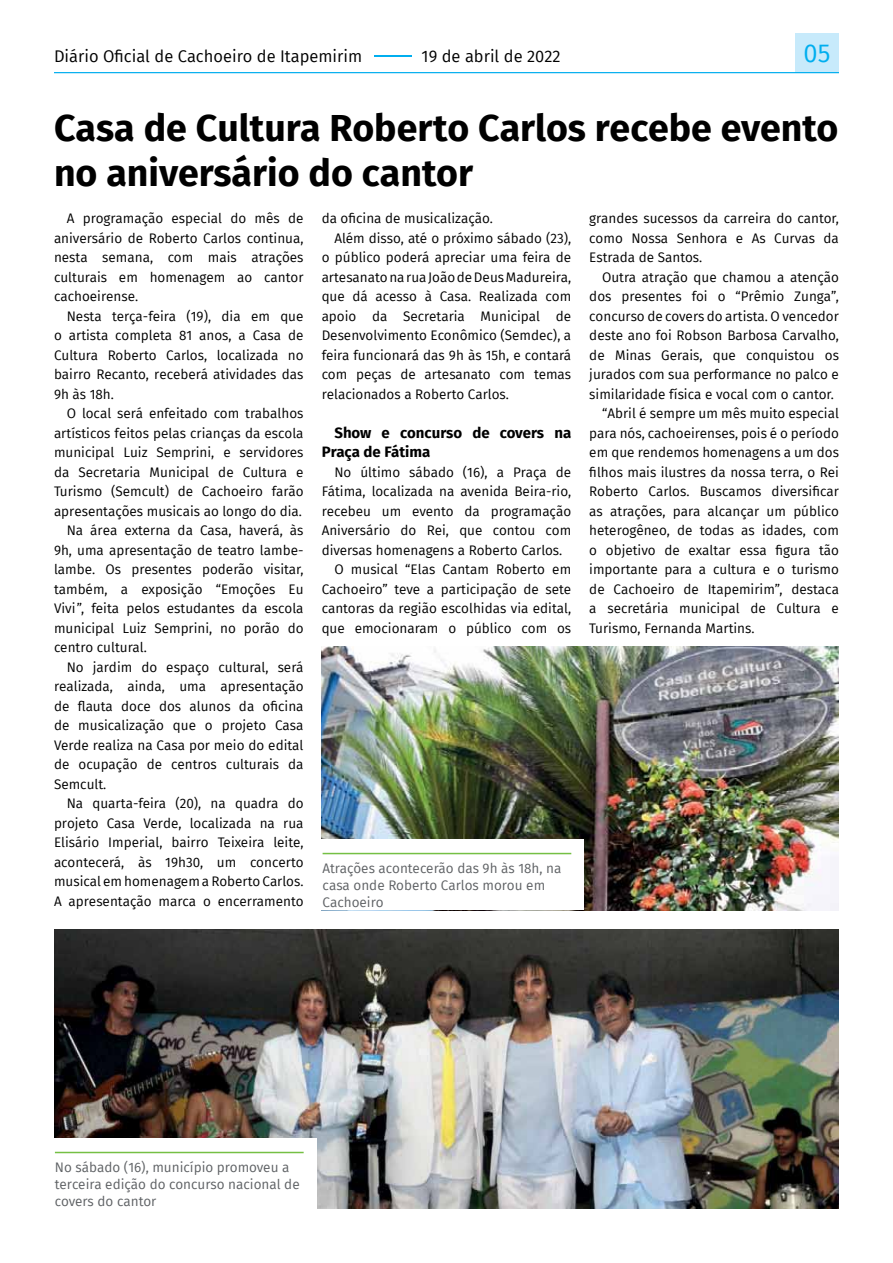
<style>
.page{position:relative;width:893px;height:1263px;background:#fff}
.page>*{position:absolute;margin:0;border:0;box-sizing:border-box;transform-origin:0 0}
.t1{font:700 37.5px/45px "Fira Sans";color:#000}
.t2{font:25.5px "Fira Sans";color:#00aeef}
.t3{font:16.5px "Fira Sans";color:#000}
.t4{font:700 15px/19.5px "Fira Sans";color:#000}
.t5{font:13.5px/19.5px "Fira Sans";color:#000;text-align:justify}
.t6{font:13.5px/16.6px "Fira Sans";color:#5e6164}
.s1{color:#00aeef}
</style>
<div class="page">
<div style="left:795px;top:33px;width:44px;height:40px;background:#c7eafb"></div>
<hr style="left:54px;top:72px;width:785px;height:1px;background:#00aeef">
<img style="left:322px;top:646px;width:517px;height:264px">
<img style="left:54px;top:929px;width:785px;height:280px">
<div style="left:308px;top:839px;width:276px;height:71px;background:#fff"></div>
<hr style="left:323px;top:853px;width:248px;height:1px;background:#75c044">
<div style="left:40px;top:1138px;width:276px;height:71px;background:#fff"></div>
<hr style="left:55px;top:1152px;width:249px;height:1px;background:#75c044">
<p class="t3" style="left:54px;top:43px;width:508px">Diário Oficial de Cachoeiro de Itapemirim <span class="s1">–</span>19 de abril de 2022</p>
<h2 class="t2" style="left:804px;top:34px;width:28px">05</h2>
<h1 class="t1" style="left:54px;top:103px;width:786px">Casa de Cultura Roberto Carlos recebe evento no aniversário do cantor</h1>
<p class="t5" style="left:54px;top:209px;width:251px;text-indent:13px">A programação especial do mês de aniversário de Roberto Carlos continua, nesta semana, com mais atrações culturais em homenagem ao cantor cachoeirense.</p>
<p class="t5" style="left:54px;top:306px;width:251px;text-indent:13px">Nesta terça-feira (19), dia em que o artista completa 81 anos, a Casa de Cultura Roberto Carlos, localizada no bairro Recanto, receberá atividades das 9h às 18h.</p>
<p class="t5" style="left:67px;top:403px;width:238px">O local será enfeitado com trabalhos</p>
<p class="t5" style="left:54px;top:423px;width:251px">artísticos feitos pelas crianças da escola</p>
<p class="t5" style="left:54px;top:442px;width:251px">municipal Luiz Semprini, e servidores</p>
<p class="t5" style="left:54px;top:462px;width:251px">da Secretaria Municipal de Cultura e</p>
<p class="t5" style="left:54px;top:481px;width:251px">Turismo (Semcult) de Cachoeiro farão</p>
<p class="t5" style="left:54px;top:501px;width:250px">apresentações musicais ao longo do dia.</p>
<p class="t5" style="left:67px;top:520px;width:238px">Na área externa da Casa, haverá, às</p>
<p class="t5" style="left:54px;top:540px;width:251px">9h, uma apresentação de teatro lambe-</p>
<p class="t5" style="left:54px;top:559px;width:251px">lambe. Os presentes poderão visitar,</p>
<p class="t5" style="left:54px;top:579px;width:251px">também, a exposição “Emoções Eu</p>
<p class="t5" style="left:54px;top:598px;width:251px">Vivi”, feita pelos estudantes da escola</p>
<p class="t5" style="left:54px;top:618px;width:251px">municipal Luiz Semprini, no porão do</p>
<p class="t5" style="left:54px;top:637px;width:95px">centro cultural.</p>
<p class="t5" style="left:67px;top:657px;width:238px">No jardim do espaço cultural, será</p>
<p class="t5" style="left:54px;top:676px;width:251px">realizada, ainda, uma apresentação</p>
<p class="t5" style="left:54px;top:696px;width:251px">de flauta doce dos alunos da oficina</p>
<p class="t5" style="left:54px;top:715px;width:251px">de musicalização que o projeto Casa</p>
<p class="t5" style="left:54px;top:735px;width:251px">Verde realiza na Casa por meio do edital</p>
<p class="t5" style="left:54px;top:754px;width:251px">de ocupação de centros culturais da</p>
<p class="t5" style="left:54px;top:774px;width:54px">Semcult.</p>
<p class="t5" style="left:67px;top:793px;width:238px">Na quarta-feira (20), na quadra do</p>
<p class="t5" style="left:54px;top:813px;width:251px">projeto Casa Verde, localizada na rua</p>
<p class="t5" style="left:54px;top:832px;width:251px">Elisário Imperial, bairro Teixeira leite,</p>
<p class="t5" style="left:54px;top:852px;width:251px">acontecerá, às 19h30, um concerto</p>
<p class="t5" style="left:54px;top:871px;width:251px">musical em homenagem a Roberto Carlos.</p>
<p class="t5" style="left:54px;top:891px;width:251px">A apresentação marca o encerramento</p>
<p class="t5" style="left:322px;top:208px;width:173px">da oficina de musicalização.</p>
<p class="t5" style="left:334px;top:228px;width:238px">Além disso, até o próximo sábado (23),</p>
<p class="t5" style="left:322px;top:247px;width:251px">o público poderá apreciar uma feira de</p>
<p class="t5" style="left:322px;top:267px;width:251px">artesanato na rua João de Deus Madureira,</p>
<p class="t5" style="left:322px;top:286px;width:251px">que dá acesso à Casa. Realizada com</p>
<p class="t5" style="left:322px;top:306px;width:251px">apoio da Secretaria Municipal de</p>
<p class="t5" style="left:322px;top:325px;width:251px">Desenvolvimento Econômico (Semdec), a</p>
<p class="t5" style="left:322px;top:345px;width:251px">feira funcionará das 9h às 15h, e contará</p>
<p class="t5" style="left:322px;top:364px;width:251px">com peças de artesanato com temas</p>
<p class="t5" style="left:322px;top:384px;width:189px">relacionados a Roberto Carlos.</p>
<p class="t4" style="left:322px;top:422px;width:251px;text-indent:13px">Show e concurso de covers na<br>Praça de Fátima</p>
<p class="t5" style="left:334px;top:462px;width:238px">No último sábado (16), a Praça de</p>
<p class="t5" style="left:322px;top:482px;width:251px">Fátima, localizada na avenida Beira-rio,</p>
<p class="t5" style="left:322px;top:501px;width:251px">recebeu um evento da programação</p>
<p class="t5" style="left:322px;top:521px;width:251px">Aniversário do Rei, que contou com</p>
<p class="t5" style="left:322px;top:540px;width:242px">diversas homenagens a Roberto Carlos.</p>
<p class="t5" style="left:334px;top:560px;width:238px">O musical “Elas Cantam Roberto em</p>
<p class="t5" style="left:322px;top:579px;width:251px">Cachoeiro” teve a participação de sete</p>
<p class="t5" style="left:322px;top:598px;width:251px">cantoras da região escolhidas via edital,</p>
<p class="t5" style="left:322px;top:618px;width:251px">que emocionaram o público com os</p>
<p class="t5" style="left:589px;top:208px;width:251px">grandes sucessos da carreira do cantor, como Nossa Senhora e As Curvas da Estrada de Santos.</p>
<p class="t5" style="left:602px;top:267px;width:238px">Outra atração que chamou a atenção</p>
<p class="t5" style="left:589px;top:286px;width:251px">dos presentes foi o “Prêmio Zunga”,</p>
<p class="t5" style="left:589px;top:306px;width:251px">concurso de covers do artista. O vencedor</p>
<p class="t5" style="left:589px;top:325px;width:251px">deste ano foi Robson Barbosa Carvalho,</p>
<p class="t5" style="left:589px;top:345px;width:251px">de Minas Gerais, que conquistou os</p>
<p class="t5" style="left:589px;top:364px;width:251px">jurados com sua performance no palco e</p>
<p class="t5" style="left:589px;top:384px;width:246px">similaridade física e vocal com o cantor.</p>
<p class="t5" style="left:602px;top:403px;width:238px">“Abril é sempre um mês muito especial</p>
<p class="t5" style="left:589px;top:423px;width:251px">para nós, cachoeirenses, pois é o período</p>
<p class="t5" style="left:589px;top:442px;width:251px">em que rendemos homenagens a um dos</p>
<p class="t5" style="left:589px;top:462px;width:251px">filhos mais ilustres da nossa terra, o Rei</p>
<p class="t5" style="left:589px;top:481px;width:251px">Roberto Carlos. Buscamos diversificar</p>
<p class="t5" style="left:589px;top:501px;width:251px">as atrações, para alcançar um público</p>
<p class="t5" style="left:589px;top:520px;width:251px">heterogêneo, de todas as idades, com</p>
<p class="t5" style="left:589px;top:540px;width:251px">o objetivo de exaltar essa figura tão</p>
<p class="t5" style="left:589px;top:559px;width:251px">importante para a cultura e o turismo</p>
<p class="t5" style="left:589px;top:579px;width:251px">de Cachoeiro de Itapemirim”, destaca</p>
<p class="t5" style="left:589px;top:598px;width:251px">a secretária municipal de Cultura e</p>
<p class="t5" style="left:589px;top:618px;width:167px">Turismo, Fernanda Martins.</p>
<p class="t6" style="left:323px;top:860px;width:240px">Atrações acontecerão das 9h às 18h, na casa onde Roberto Carlos morou em<br>Cachoeiro</p>
<p class="t6" style="left:55px;top:1159px;width:246px">No sábado (16), município promoveu a terceira edição do concurso nacional de covers do cantor</p>
</div>
